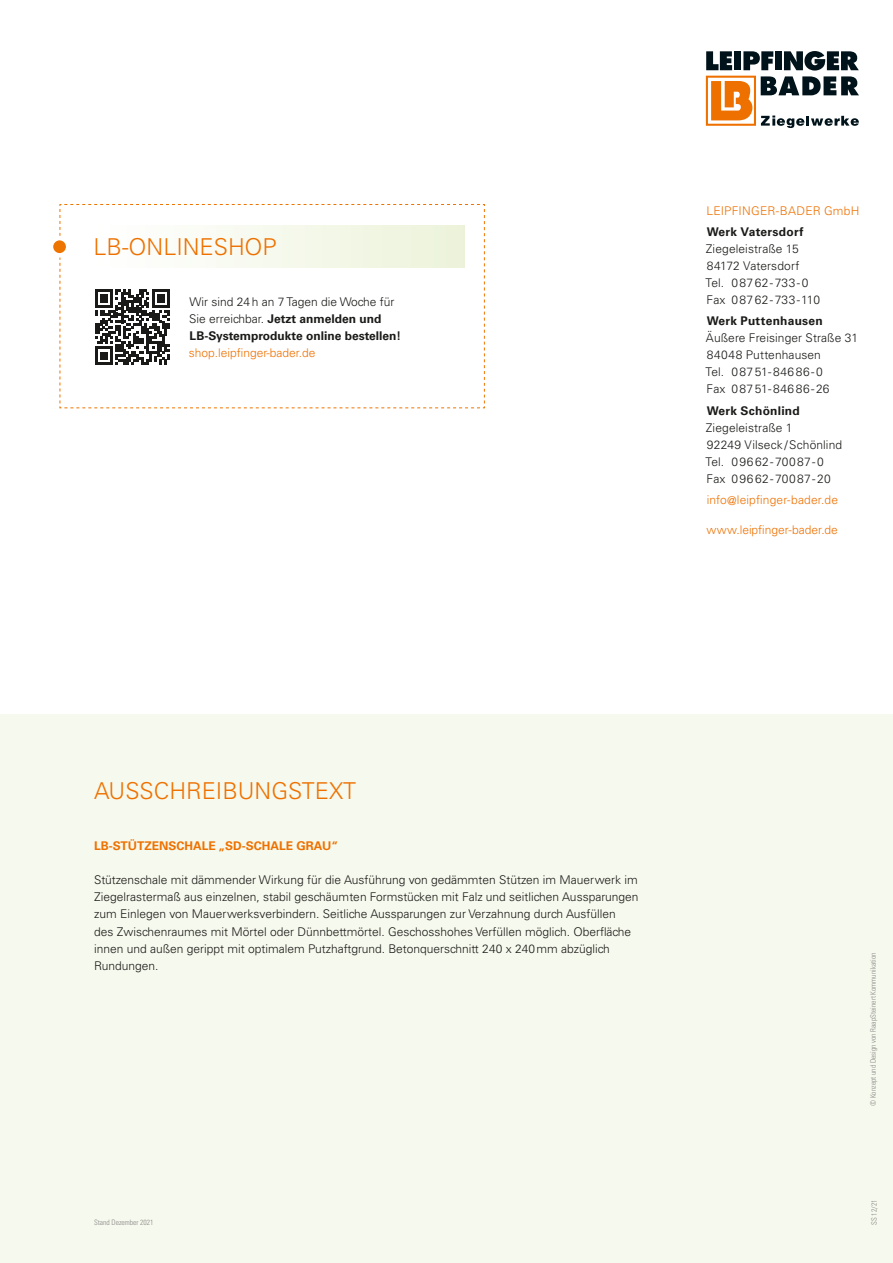
<style>
.page{position:relative;width:893px;height:1263px;background:#fff}
.page>*{position:absolute;margin:0;border:0;box-sizing:border-box;transform-origin:0 0}
.t1{font:300 23.25px "Univers LT Std";color:#ee7100}
.t2{font:300 12px/17px "Univers LT Std";color:#1a1a18}
.t3{font:700 12px/17px "Univers LT Std";color:#1a1a18}
.t4{font:300 12px "Univers LT Std";letter-spacing:.005em;color:#ee7100}
.t5{font:700 12px "Univers LT Std";color:#ee7100}
.t6{font:700 12px "Univers LT Std";letter-spacing:.02em;color:#1a1a18}
.t7{font:700 12px "Univers LT Std";letter-spacing:.025em;color:#1a1a18}
.t8{font:300 condensed 7.5px "Univers LT Std";color:#878786}
.s1{font-weight:300}
</style>
<div class="page">
<div style="left:0;top:714px;width:893px;height:549px;background:#f6f9ed"></div>
<hr style="left:892px;top:714px;width:1px;height:119px;background:#ee7100">
<svg style="left:706px;top:51px;width:153px;height:77px"></svg>
<svg style="left:60px;top:204px;width:425px;height:204px"></svg>
<svg style="left:51px;top:238px;width:17px;height:17px"></svg>
<div style="left:49px;top:236px;width:21px;height:22px;border:4px solid #fff;border-radius:50%"></div>
<h1 class="t1" style="left:94px;top:233px;width:184px">LB-ONLINESHOP</h1>
<p class="t3" style="left:189px;top:294px;width:213px"><span class="s1">Wir sind 24h an 7 Tagen die Woche für<br>Sie erreichbar.</span> Jetzt anmelden und<br>LB-Systemprodukte online bestellen!</p>
<p class="t4" style="left:189px;top:346px;width:128px">shop.leipfinger-bader.de</p>
<p class="t4" style="left:706px;top:203px;width:154px">LEIPFINGER-BADER GmbH</p>
<p class="t7" style="left:707px;top:225px;width:98px">Werk Vatersdorf</p>
<p class="t2" style="left:705px;top:240px;width:116px">Ziegeleistraße 15<br>84172 Vatersdorf<br>Tel. 08762-733-0<br>Fax 08762-733-110</p>
<p class="t6" style="left:707px;top:314px;width:118px">Werk Puttenhausen</p>
<p class="t2" style="left:705px;top:330px;width:154px">Äußere Freisinger Straße 31<br>84048 Puttenhausen<br>Tel. 08751-84686-0<br>Fax 08751-84686-26</p>
<p class="t6" style="left:707px;top:403px;width:95px">Werk Schönlind</p>
<p class="t2" style="left:705px;top:419px;width:138px">Ziegeleistraße 1<br>92249 Vilseck /Schönlind<br>Tel. 09662-70087-0<br>Fax 09662-70087-20</p>
<p class="t4" style="left:707px;top:492px;width:133px">info@leipfinger-bader.de</p>
<p class="t4" style="left:706px;top:522px;width:133px">www.leipfinger-bader.de</p>
<h1 class="t1" style="left:94px;top:777px;width:264px">AUSSCHREIBUNGSTEXT</h1>
<p class="t5" style="left:94px;top:839px;width:246px">LB-STÜTZENSCHALE „SD-SCHALE GRAU“</p>
<p class="t2" style="left:94px;top:872px;width:546px">Stützenschale mit dämmender Wirkung für die Ausführung von gedämmten Stützen im Mauerwerk im Ziegelrastermaß aus einzelnen, stabil geschäumten Formstücken mit Falz und seitlichen Aussparungen zum Einlegen von Mauerwerksverbindern. Seitliche Aussparungen zur Verzahnung durch Ausfüllen<br>des Zwischenraumes mit Mörtel oder Dünnbettmörtel. Geschosshohes Verfüllen möglich. Oberfläche innen und außen gerippt mit optimalem Putzhaftgrund. Betonquerschnitt 240 x 240mm abzüglich Rundungen.</p>
<p class="t8" style="left:94px;top:1217px;width:61px">Stand Dezember 2021</p>
<p class="t8" style="left:868px;top:1106px;width:155px;rotate:-90deg">© Konzept und Design von RaapSteinert Kommunikation</p>
<p class="t8" style="left:870px;top:1225px;width:26px;rotate:-90deg">SS 12/21</p>
</div>
